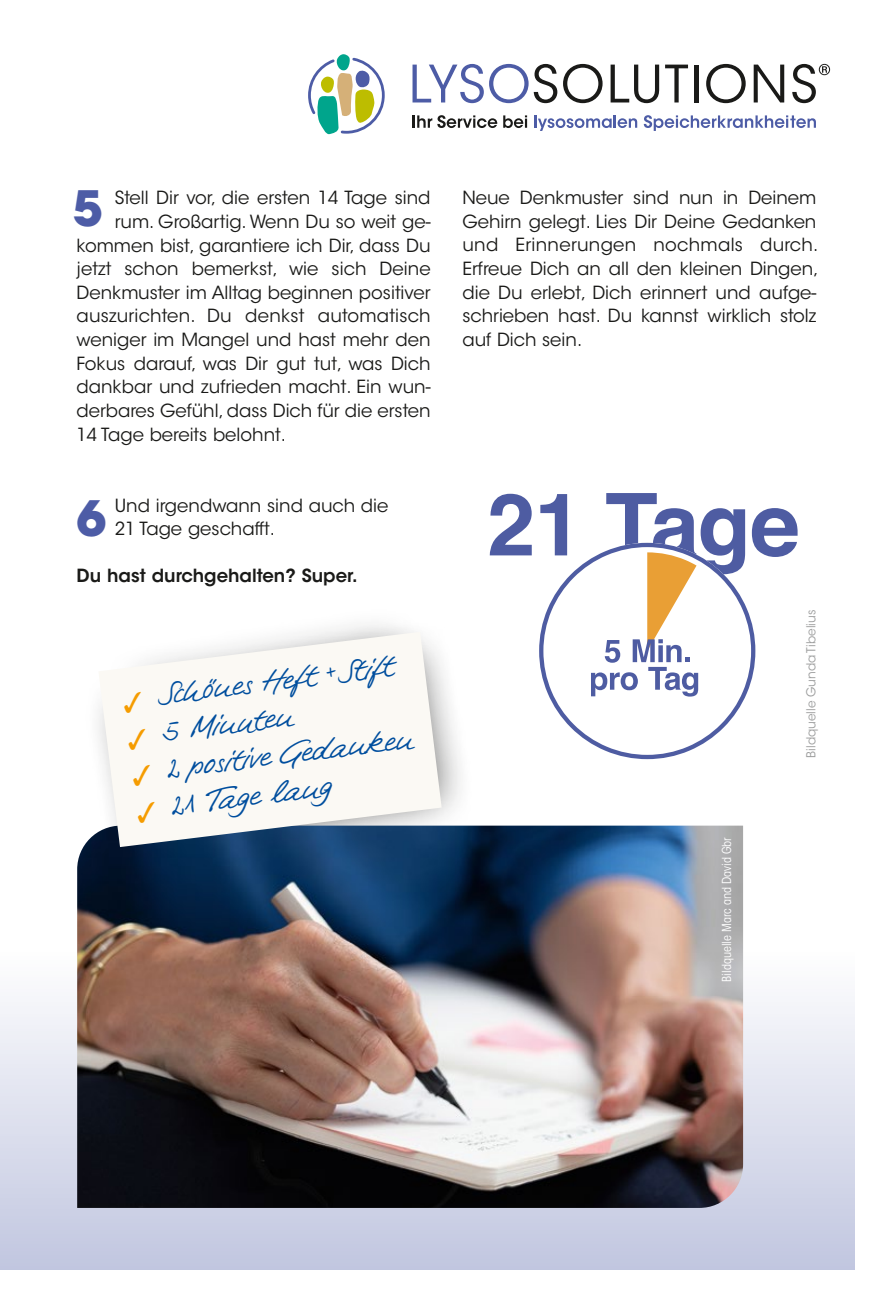
<style>
.page{position:relative;width:893px;height:1308px;background:#fff}
.page>*{position:absolute;margin:0;border:0;box-sizing:border-box;transform-origin:0 0}
.t1{font:700 48.38px "ITC Avant Garde Std";color:#4d5ca6}
.t2{font:27px "Tommi Handwriting";color:#004e9e}
.t3{font:18px/23.6px "ITC Avant Garde Std";color:#1a1a18}
.t4{font:600 18px "ITC Avant Garde Std";color:#1a1a18}
.t5{font:condensed 12.38px "ITC Avant Garde Std";color:#fff}
.t6{font:12.38px "ITC Avant Garde Std";color:#9c9d9d}
.s1{color:#f59c00}
</style>
<div class="page">
<div style="left:0;top:950px;width:855px;height:319px;background:linear-gradient(to bottom,#fffffe,#c1c6e0)"></div>
<svg style="left:412px;top:64px;width:145px;height:39px"></svg>
<svg style="left:563px;top:64px;width:40px;height:39px"></svg>
<svg style="left:611px;top:65px;width:48px;height:38px"></svg>
<svg style="left:665px;top:65px;width:23px;height:37px"></svg>
<hr style="left:694px;top:65px;width:4px;height:37px;background:#1a1a18">
<svg style="left:706px;top:64px;width:40px;height:39px"></svg>
<svg style="left:754px;top:65px;width:30px;height:37px"></svg>
<svg style="left:792px;top:64px;width:38px;height:39px"></svg>
<svg style="left:308px;top:54px;width:77px;height:80px"></svg>
<svg style="left:412px;top:115px;width:85px;height:13px"></svg>
<svg style="left:503px;top:115px;width:24px;height:13px"></svg>
<svg style="left:534px;top:115px;width:103px;height:16px"></svg>
<svg style="left:644px;top:115px;width:172px;height:16px"></svg>
<div style="left:84px;top:618px;width:390px;height:266px;background:#1a1a18;opacity:.65"></div>
<div style="left:104px;top:605px;width:343px;height:251px;background:#1a1a18;opacity:.35"></div>
<svg style="left:490px;top:494px;width:42px;height:61px"></svg>
<svg style="left:539px;top:493px;width:259px;height:266px"></svg>
<img style="left:77px;top:825px;width:666px;height:382px">
<svg style="left:98px;top:632px;width:344px;height:215px;fill:#fbf9f4"></svg>
<h1 class="t1" style="left:73px;top:177px;width:31px">5</h1>
<p class="t3" style="left:115px;top:186px;width:317px">Stell Dir vor, die ersten 14 Tage sind</p>
<p class="t3" style="left:115px;top:210px;width:317px">rum. Großartig. Wenn Du so weit ge-</p>
<p class="t3" style="left:77px;top:233px;width:355px">kommen bist, garantiere ich Dir, dass Du</p>
<p class="t3" style="left:77px;top:257px;width:356px">jetzt schon bemerkst, wie sich Deine</p>
<p class="t3" style="left:77px;top:281px;width:355px">Denkmuster im Alltag beginnen positiver</p>
<p class="t3" style="left:77px;top:304px;width:356px">auszurichten. Du denkst automatisch</p>
<p class="t3" style="left:77px;top:328px;width:355px">weniger im Mangel und hast mehr den</p>
<p class="t3" style="left:77px;top:351px;width:356px">Fokus darauf, was Dir gut tut, was Dich</p>
<p class="t3" style="left:77px;top:375px;width:355px">dankbar und zufrieden macht. Ein wun-</p>
<p class="t3" style="left:77px;top:399px;width:356px">derbares Gefühl, dass Dich für die ersten</p>
<p class="t3" style="left:77px;top:422px;width:211px">14 Tage bereits belohnt.</p>
<p class="t3" style="left:115px;top:493px;width:275px">Und irgendwann sind auch die<br>21 Tage geschafft.</p>
<p class="t4" style="left:77px;top:564px;width:282px">Du hast durchgehalten? Super.</p>
<h1 class="t1" style="left:77px;top:487px;width:31px">6</h1>
<h2 class="t2" style="left:120px;top:682px;width:274px;rotate:-7deg"><span class="s1">✓</span> Schönes Heft +Stift</h2>
<h2 class="t2" style="left:125px;top:719px;width:168px;rotate:-7deg"><span class="s1">✓</span> 5 Minuten</h2>
<h2 class="t2" style="left:129px;top:756px;width:285px;rotate:-7deg"><span class="s1">✓</span> 2 positive Gedanken</h2>
<h2 class="t2" style="left:134px;top:793px;width:198px;rotate:-7deg"><span class="s1">✓</span> 21 Tage lang</h2>
<p class="t3" style="left:462px;top:186px;width:358px;text-align:justify">Neue Denkmuster sind nun in Deinem Gehirn gelegt. Lies Dir Deine Gedanken und Erinnerungen nochmals durch.<br>Erfreue Dich an all den kleinen Dingen, die Du erlebt, Dich erinnert und aufge&shy;schrieben hast. Du kannst wirklich stolz auf Dich sein.</p>
<p class="t5" style="left:719px;top:982px;width:146px;rotate:-90deg">Bildquelle Marc and David Gbr</p>
<p class="t6" style="left:803px;top:757px;width:149px;rotate:-90deg">Bildquelle Gunda Tibelius</p>
</div>
